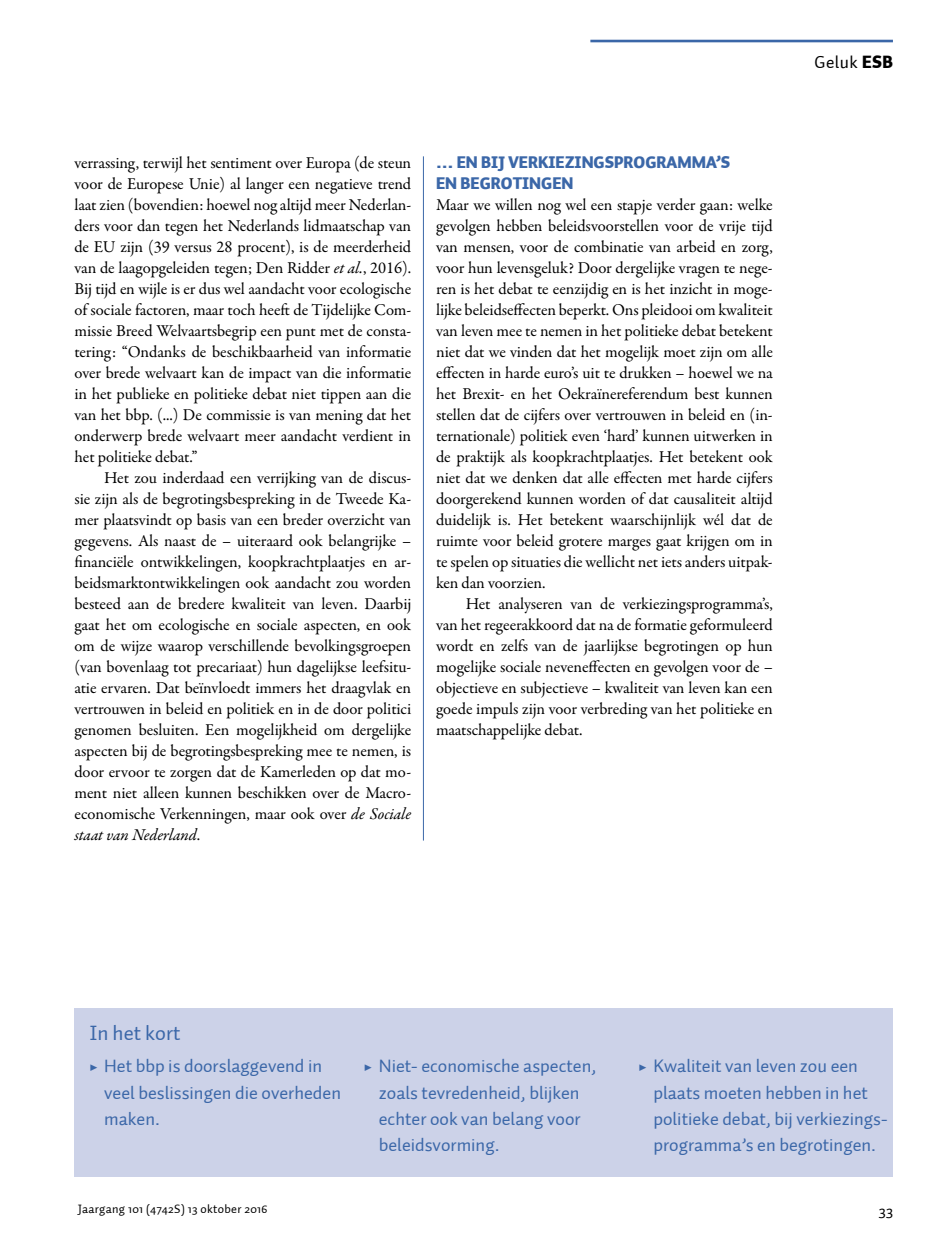
<style>
.page{position:relative;width:943px;height:1241px;background:#fff}
.page>*{position:absolute;margin:0;border:0;box-sizing:border-box;transform-origin:0 0}
.t1{font:21px "Auto 1";color:#3b67a8}
.t2{font:18.38px/26.2px "Auto 1";color:#3b67a8}
.t3{font:17.5px "Auto 1";letter-spacing:.025em;color:#000}
.t4{font:16.62px/21px "Garamond Premr Pro";letter-spacing:-.005em;color:#000;text-align:justify}
.t5{font:900 16.62px/21px "Auto 1";color:#3b67a8}
.t6{font:15.75px "Auto 1";color:#000}
.t7{font:12.25px "Auto 1";letter-spacing:.025em;color:#000}
.s1{font-style:italic}
.s2{font-weight:900}
.s3{font-family:"Garamond Premr Pro";font-weight:700}
</style>
<div class="page">
<hr style="left:590px;top:40px;width:302px;height:2px;background:#3b67a8">
<hr style="left:423px;top:156px;width:1px;height:684px;background:#3b67a8">
<div style="left:74px;top:1008px;width:819px;height:168px;background:#ccd2e8"></div>
<p class="t4" style="left:74px;top:153px;width:338px">verrassing, terwijl het sentiment over Europa (de steun voor de Europese Unie) al langer een negatieve trend laat zien (bovendien: hoewel nog altijd meer Nederlan&shy;ders voor dan tegen het Nederlands lidmaatschap van de EU zijn (39 versus 28 procent), is de meerderheid van de laagopgeleiden tegen; Den Ridder <span class="s1">et al.</span>, 2016).<br>Bij tijd en wijle is er dus wel aandacht voor ecologische of sociale factoren, maar toch heeft de Tijdelijke Com&shy;missie Breed Welvaartsbegrip een punt met de consta&shy;tering: “Ondanks de beschikbaarheid van informatie over brede welvaart kan de impact van die informatie in het publieke en politieke debat niet tippen aan die van het bbp. (...) De commissie is van mening dat het onderwerp brede welvaart meer aandacht verdient in het politieke debat.”</p>
<p class="t4" style="left:74px;top:468px;width:338px;text-indent:30px">Het zou inderdaad een verrijking van de discus&shy;sie zijn als de begrotingsbespreking in de Tweede Ka&shy;mer plaatsvindt op basis van een breder overzicht van gegevens. Als naast de – uiteraard ook belangrijke – financiële ontwikkelingen, koopkrachtplaatjes en ar&shy;beidsmarktontwikkelingen ook aandacht zou worden besteed aan de bredere kwaliteit van leven. Daarbij gaat het om ecologische en sociale aspecten, en ook om de wijze waarop verschillende bevolkingsgroepen (van bovenlaag tot precariaat) hun dagelijkse leefsitu&shy;atie ervaren. Dat beïnvloedt immers het draagvlak en vertrouwen in beleid en politiek en in de door politici genomen besluiten. Een mogelijkheid om dergelijke aspecten bij de begrotingsbespreking mee te nemen, is door ervoor te zorgen dat de Kamerleden op dat mo&shy;ment niet alleen kunnen beschikken over de Macro&shy;economische Verkenningen, maar ook over <span class="s1">de Sociale staat van Nederland</span>.</p>
<p class="t5" style="left:436px;top:152px;width:296px">… EN BIJ VERKIEZINGSPROGRAMMA’S<br>EN BEGROTINGEN</p>
<p class="t4" style="left:436px;top:195px;width:338px">Maar we willen nog wel een stapje verder gaan: welke gevolgen hebben beleidsvoorstellen voor de vrije tijd van mensen, voor de combinatie van arbeid en zorg, voor hun levensgeluk? Door dergelijke vragen te nege&shy;ren is het debat te eenzijdig en is het inzicht in moge&shy;lijke beleidseffecten beperkt. Ons pleidooi om kwaliteit van leven mee te nemen in het politieke debat betekent niet dat we vinden dat het mogelijk moet zijn om alle effecten in harde euro’s uit te drukken – hoewel we na het Brexit- en het Oekraïnereferendum best kunnen stellen dat de cijfers over vertrouwen in beleid en (in&shy;ternationale) politiek even ‘hard’ kunnen uitwerken in de praktijk als koopkrachtplaatjes. Het betekent ook niet dat we denken dat alle effecten met harde cijfers doorgerekend kunnen worden of dat causaliteit altijd duidelijk is. Het betekent waarschijnlijk wél dat de ruimte voor beleid grotere marges gaat krijgen om in te spelen op situaties die wellicht net iets anders uitpak&shy;ken dan voorzien.</p>
<p class="t4" style="left:436px;top:594px;width:338px;text-indent:30px">Het analyseren van de verkiezingsprogramma’s, van het regeerakkoord dat na de formatie geformuleerd wordt en zelfs van de jaarlijkse begrotingen op hun mogelijke sociale neveneffecten en gevolgen voor de – objectieve en subjectieve – kwaliteit van leven kan een goede impuls zijn voor verbreding van het politieke en maatschappelijke debat.</p>
<p class="t3" style="left:814px;top:51px;width:80px">Geluk <span class="s2">ESB</span></p>
<p class="t1" style="left:89px;top:1019px;width:93px">In het kort</p>
<p class="t2" style="left:104px;top:1053px;width:238px;text-indent:-15px"><span class="s3">▶</span> Het bbp is doorslaggevend in veel beslissingen die overheden maken.</p>
<p class="t2" style="left:379px;top:1053px;width:219px;text-indent:-15px"><span class="s3">▶</span> Niet- economische aspecten, zoals tevredenheid, blijken echter ook van belang voor beleidsvorming.</p>
<p class="t2" style="left:653px;top:1053px;width:235px;text-indent:-15px"><span class="s3">▶</span> Kwaliteit van leven zou een plaats moeten hebben in het politieke debat, bij verkiezings&shy;programma’s en begrotingen.</p>
<p class="t7" style="left:78px;top:1201px;width:191px">Jaargang 101 (4742S) 13 oktober 2016</p>
<p class="t6" style="left:878px;top:1200px;width:16px">33</p>
</div>
